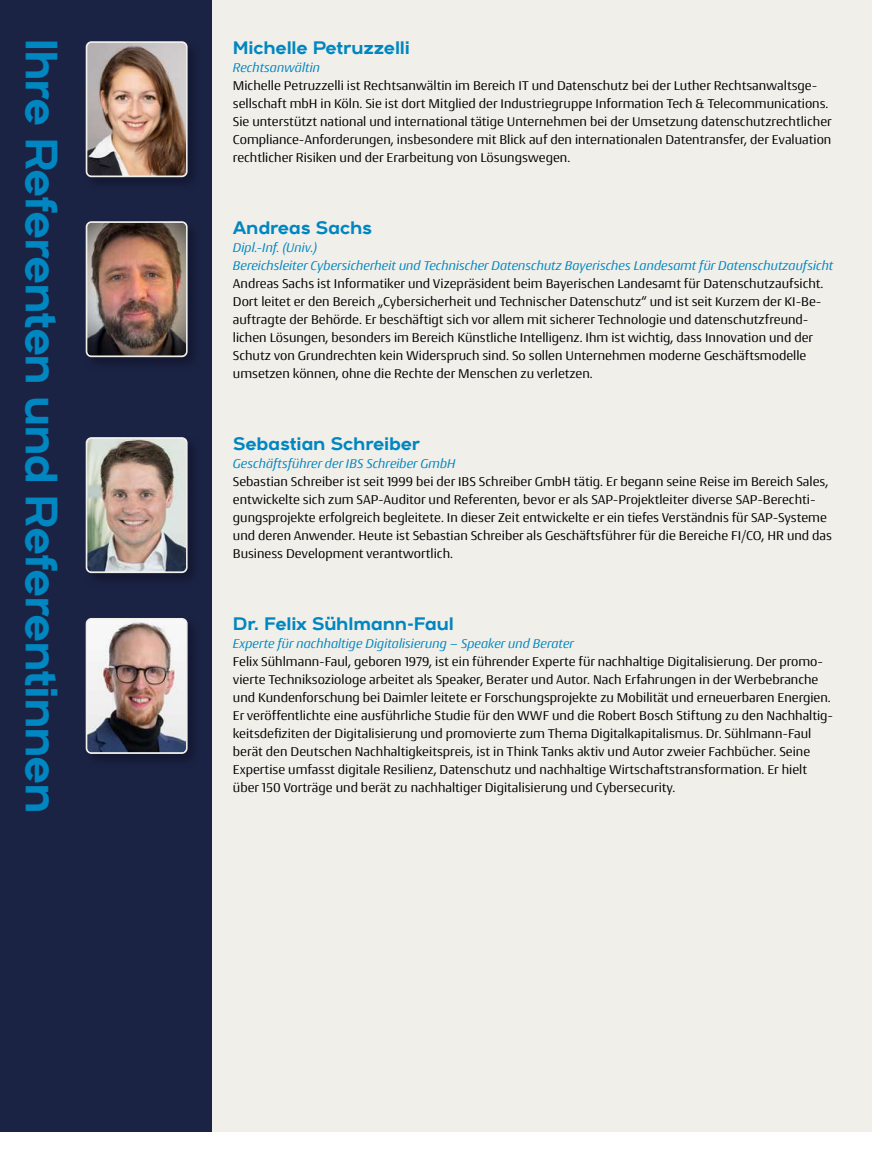
<style>
.page{position:relative;width:872px;height:1170px;background:#fff}
.page>*{position:absolute;margin:0;border:0;box-sizing:border-box;transform-origin:0 0}
.t1{font:700 45px "Arkibal";letter-spacing:-.04em;color:#0086c0}
.t2{font:700 18px "Arkibal";letter-spacing:-.015em;color:#0086c0}
.t3{font:13.5px/18px "Conto";color:#000}
.t4{font:italic 13.5px/18px "Conto";color:#0086c0}
</style>
<div class="page">
<div style="left:0;top:0;width:872px;height:1131px;background:#f0efea"></div>
<div style="left:0;top:0;width:212px;height:1131px;background:#1b2345"></div>
<div style="left:83px;top:218px;width:119px;height:153px;background:#000;opacity:.3"></div>
<img style="left:89px;top:224px;width:96px;height:130px">
<div style="left:86px;top:221px;width:102px;height:136px;border:2px solid #f0efea;border-radius:5px"></div>
<div style="left:83px;top:434px;width:119px;height:153px;background:#000;opacity:.3"></div>
<img style="left:89px;top:440px;width:96px;height:130px">
<div style="left:86px;top:437px;width:102px;height:136px;border:2px solid #f0efea;border-radius:5px"></div>
<div style="left:83px;top:615px;width:119px;height:153px;background:#000;opacity:.3"></div>
<img style="left:89px;top:621px;width:96px;height:129px">
<div style="left:86px;top:618px;width:102px;height:135px;border:2px solid #f0efea;border-radius:5px"></div>
<div style="left:83px;top:39px;width:119px;height:153px;background:#000;opacity:.3"></div>
<img style="left:89px;top:44px;width:96px;height:130px">
<div style="left:86px;top:41px;width:102px;height:136px;border:2px solid #f0efea;border-radius:5px"></div>
<h1 class="t1" style="left:74px;top:38px;width:777px;rotate:90deg">Ihre Referenten und Referentinnen</h1>
<h2 class="t2" style="left:233px;top:35px;width:179px">Michelle Petruzzelli</h2>
<p class="t4" style="left:233px;top:58px;width:89px">Rechtsanwältin</p>
<p class="t3" style="left:233px;top:76px;width:600px">Michelle Petruzzelli ist Rechtsanwältin im Bereich IT und Datenschutz bei der Luther Rechtsanwaltsge&shy;sellschaft mbH in Köln. Sie ist dort Mitglied der Industriegruppe Information Tech &amp; Telecommunications.<br>Sie unterstützt national und international tätige Unternehmen bei der Umsetzung datenschutzrechtlicher Compliance-Anforderungen, insbesondere mit Blick auf den internationalen Datentransfer, der Evaluation rechtlicher Risiken und der Erarbeitung von Lösungswegen.</p>
<h2 class="t2" style="left:233px;top:215px;width:141px">Andreas Sachs</h2>
<p class="t4" style="left:233px;top:238px;width:602px">Dipl.-Inf. (Univ.)<br>Bereichsleiter Cybersicherheit und Technischer Datenschutz Bayerisches Landesamt für Datenschutzaufsicht</p>
<p class="t3" style="left:233px;top:274px;width:592px">Andreas Sachs ist Informatiker und Vizepräsident beim Bayerischen Landesamt für Datenschutzaufsicht.<br>Dort leitet er den Bereich „Cybersicherheit und Technischer Datenschutz“ und ist seit Kurzem der KI-Be&shy;auftragte der Behörde. Er beschäftigt sich vor allem mit sicherer Technologie und datenschutzfreund&shy;lichen Lösungen, besonders im Bereich Künstliche Intelligenz. Ihm ist wichtig, dass Innovation und der Schutz von Grundrechten kein Widerspruch sind. So sollen Unternehmen moderne Geschäftsmodelle umsetzen können, ohne die Rechte der Menschen zu verletzen.</p>
<h2 class="t2" style="left:233px;top:431px;width:189px">Sebastian Schreiber</h2>
<p class="t4" style="left:233px;top:454px;width:224px">Geschäftsführer der IBS Schreiber GmbH</p>
<p class="t3" style="left:233px;top:472px;width:600px">Sebastian Schreiber ist seit 1999 bei der IBS Schreiber GmbH tätig. Er begann seine Reise im Bereich Sales, entwickelte sich zum SAP-Auditor und Referenten, bevor er als SAP-Projektleiter diverse SAP-Berechti&shy;gungsprojekte erfolgreich begleitete. In dieser Zeit entwickelte er ein tiefes Verständnis für SAP-Systeme und deren Anwender. Heute ist Sebastian Schreiber als Geschäftsführer für die Bereiche FI/CO, HR und das Business Development verantwortlich.</p>
<h2 class="t2" style="left:233px;top:611px;width:223px">Dr. Felix Sühlmann-Faul</h2>
<p class="t4" style="left:233px;top:634px;width:343px">Experte für nachhaltige Digitalisierung – Speaker und Berater</p>
<p class="t3" style="left:233px;top:652px;width:602px">Felix Sühlmann-Faul, geboren 1979, ist ein führender Experte für nachhaltige Digitalisierung. Der promo&shy;vierte Techniksoziologe arbeitet als Speaker, Berater und Autor. Nach Erfahrungen in der Werbebranche und Kundenforschung bei Daimler leitete er Forschungsprojekte zu Mobilität und erneuerbaren Energien.<br>Er veröffentlichte eine ausführliche Studie für den WWF und die Robert Bosch Stiftung zu den Nachhaltig&shy;keitsdefiziten der Digitalisierung und promovierte zum Thema Digitalkapitalismus. Dr. Sühlmann-Faul berät den Deutschen Nachhaltigkeitspreis, ist in Think Tanks aktiv und Autor zweier Fachbücher. Seine Expertise umfasst digitale Resilienz, Datenschutz und nachhaltige Wirtschaftstransformation. Er hielt über 150 Vorträge und berät zu nachhaltiger Digitalisierung und Cybersecurity.</p>
</div>
